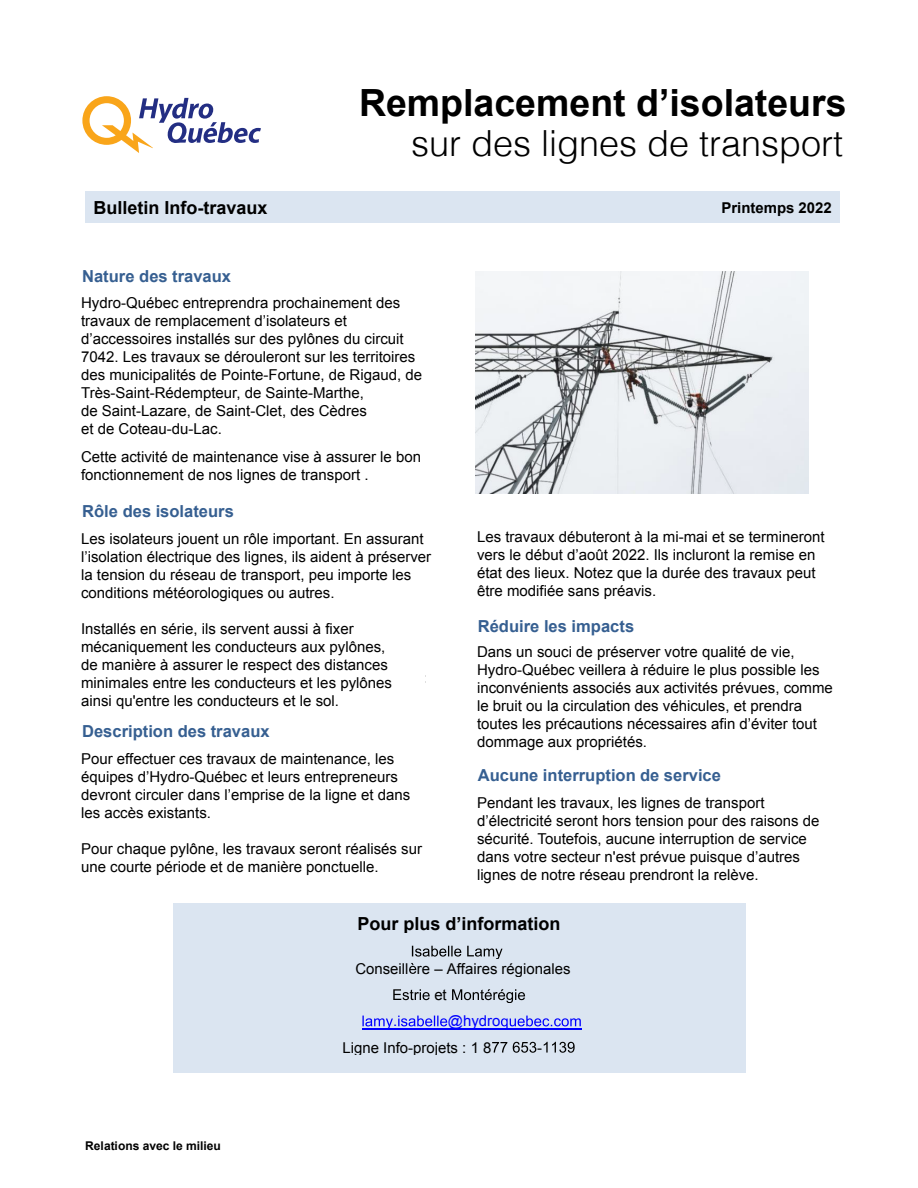
<style>
.page{position:relative;width:918px;height:1188px;background:#fff}
.page>*{position:absolute;margin:0;border:0;box-sizing:border-box;transform-origin:0 0}
.t1{font:700 37.5px "Arial";color:#000}
.t2{font:300 36px "Helvetica";color:#000}
.t3{font:700 18px "Arial";color:#000}
.t4{font:700 16.5px "Arial";color:#365f91}
.t5{font:15px/18px "Arial";color:#000}
.t6{font:700 15px "Arial";color:#000}
.t7{font:15px "Arial";color:#00f}
.t8{font:700 12px "Arial";letter-spacing:-.005em;color:#000}
</style>
<div class="page">
<div style="left:85px;top:191px;width:403px;height:32px;background:#dbe5f1"></div>
<div style="left:488px;top:191px;width:352px;height:32px;background:#dbe5f1"></div>
<div style="left:173px;top:904px;width:573px;height:169px;background:#dbe5f1"></div>
<svg style="left:409px;top:946px;width:94px;height:28px"></svg>
<svg style="left:393px;top:989px;width:37px;height:11px"></svg>
<svg style="left:452px;top:989px;width:73px;height:14px"></svg>
<svg style="left:362px;top:1016px;width:85px;height:12px"></svg>
<svg style="left:501px;top:1016px;width:80px;height:12px"></svg>
<svg style="left:492px;top:1042px;width:15px;height:11px"></svg>
<svg style="left:513px;top:1042px;width:23px;height:11px"></svg>
<svg style="left:544px;top:1042px;width:31px;height:11px"></svg>
<img style="left:476px;top:271px;width:333px;height:222px">
<hr style="left:362px;top:1028px;width:219px;height:1px;background:#00f">
<svg style="left:82px;top:96px;width:179px;height:57px"></svg>
<h1 class="t1" style="left:359px;top:78px;width:489px">Remplacement d’isolateurs</h1>
<h2 class="t2" style="left:411px;top:113px;width:434px">sur des lignes de transport</h2>
<p class="t3" style="left:93px;top:196px;width:176px">Bulletin Info-travaux</p>
<p class="t6" style="left:721px;top:197px;width:112px">Printemps 2022</p>
<p class="t4" style="left:82px;top:265px;width:151px">Nature des travaux</p>
<p class="t5" style="left:81px;top:294px;width:342px">Hydro-Québec entreprendra prochainement des travaux de remplacement d’isolateurs et d’accessoires installés sur des pylônes du circuit 7042. Les travaux se dérouleront sur les territoires des municipalités de Pointe-Fortune, de Rigaud, de Très-Saint-Rédempteur, de Sainte-Marthe,<br>de Saint-Lazare, de Saint-Clet, des Cèdres<br>et de Coteau-du-Lac.</p>
<p class="t5" style="left:81px;top:448px;width:342px">Cette activité de maintenance vise à assurer le bon fonctionnement de nos lignes de transport .</p>
<p class="t4" style="left:82px;top:501px;width:153px">Rôle des isolateurs</p>
<p class="t5" style="left:81px;top:530px;width:352px">Les isolateurs jouent un rôle important. En assurant l’isolation électrique des lignes, ils aident à préserver la tension du réseau de transport, peu importe les conditions météorologiques ou autres.</p>
<p class="t5" style="left:81px;top:620px;width:312px">Installés en série, ils servent aussi à fixer mécaniquement les conducteurs aux pylônes, de manière à assurer le respect des distances minimales entre les conducteurs et les pylônes ainsi qu'entre les conducteurs et le sol.</p>
<p class="t4" style="left:82px;top:720px;width:189px">Description des travaux</p>
<p class="t5" style="left:81px;top:750px;width:331px">Pour effectuer ces travaux de maintenance, les équipes d’Hydro-Québec et leurs entrepreneurs devront circuler dans l’emprise de la ligne et dans les accès existants.</p>
<p class="t5" style="left:81px;top:840px;width:342px">Pour chaque pylône, les travaux seront réalisés sur une courte période et de manière ponctuelle.</p>
<p class="t5" style="left:477px;top:528px;width:349px">Les travaux débuteront à la mi-mai et se termineront vers le début d’août 2022. Ils incluront la remise en état des lieux. Notez que la durée des travaux peut être modifiée sans préavis.</p>
<p class="t4" style="left:478px;top:615px;width:158px">Réduire les impacts</p>
<p class="t5" style="left:477px;top:643px;width:357px">Dans un souci de préserver votre qualité de vie, Hydro-Québec veillera à réduire le plus possible les inconvénients associés aux activités prévues, comme le bruit ou la circulation des véhicules, et prendra toutes les précautions nécessaires afin d’éviter tout dommage aux propriétés.</p>
<p class="t4" style="left:478px;top:765px;width:245px">Aucune interruption de service</p>
<p class="t5" style="left:477px;top:794px;width:344px">Pendant les travaux, les lignes de transport d’électricité seront hors tension pour des raisons de sécurité. Toutefois, aucune interruption de service dans votre secteur n'est prévue puisque d’autres lignes de notre réseau prendront la relève.</p>
<p class="t8" style="left:85px;top:1138px;width:137px">Relations avec le milieu</p>
<p class="t3" style="left:358px;top:911px;width:205px">Pour plus d’information</p>
<p class="t5" style="left:434px;top:955px;width:138px;line-height:26.2px;text-indent:-79px">Conseill re – Affaires régionales et</p>
<p class="t7" style="left:393px;top:1011px;width:6px">.</p>
<p class="t7" style="left:448px;top:1011px;width:54px">@hydro</p>
<p class="t5" style="left:343px;top:1038px;width:150px">Ligne Info-projets : 1 8</p>
<p class="t5" style="left:537px;top:1038px;width:6px">-</p>
</div>
